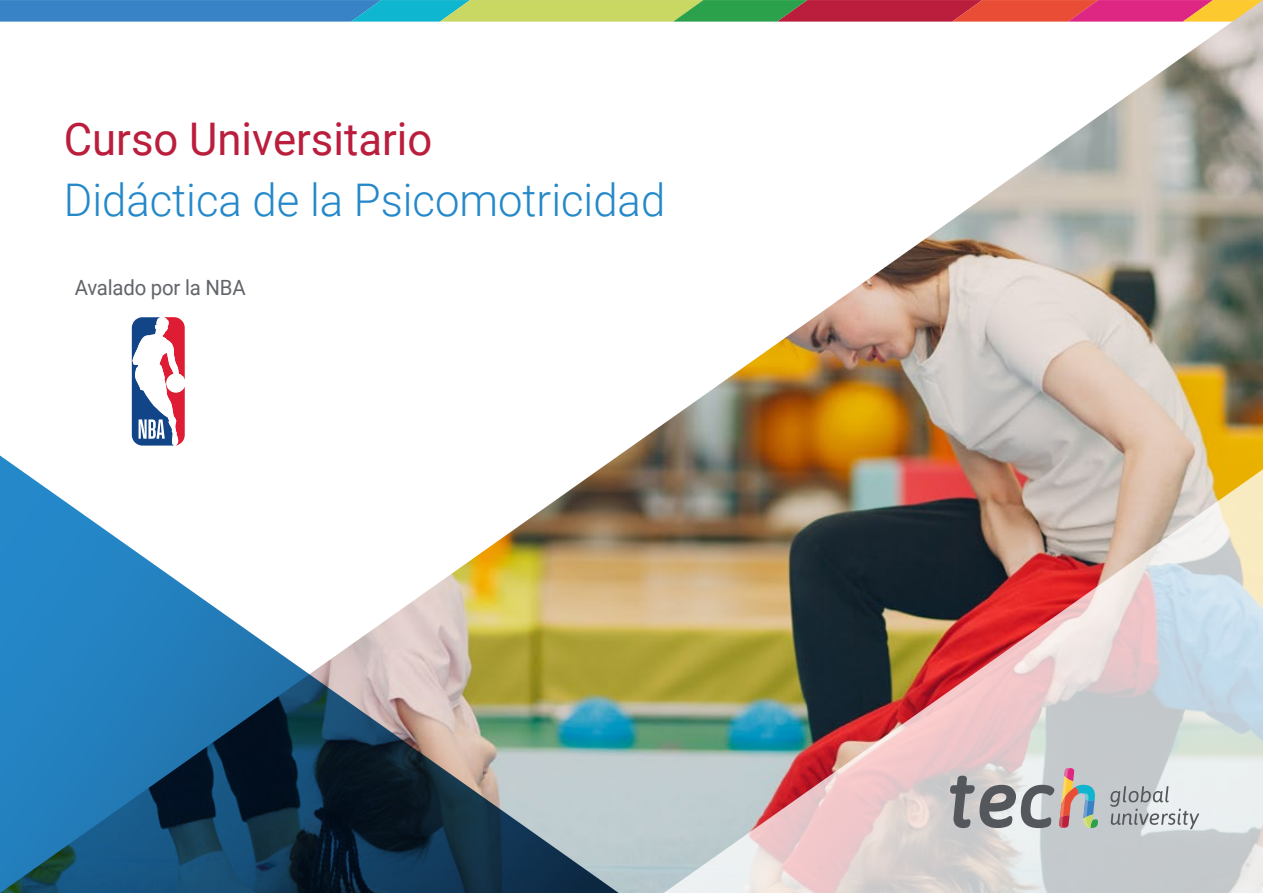
<style>
.page{position:relative;width:1263px;height:893px;background:#fff}
.page>*{position:absolute;margin:0;border:0;box-sizing:border-box;transform-origin:0 0}
.t1{font:300 45px "Roboto";color:#2488c9}
.t2{font:45px "Roboto";color:#ba1e3c}
.t3{font:21px "Roboto";letter-spacing:-.01em;color:#61646a}
</style>
<div class="page">
<img style="left:0;top:0;width:1263px;height:454px">
<img style="left:649px;top:454px;width:614px;height:439px">
<svg style="left:0;top:446px;width:649px;height:447px"></svg>
<svg style="left:132px;top:317px;width:53px;height:129px"></svg>
<svg style="left:1110px;top:786px;width:89px;height:43px;background:#c2c6c9"></svg>
<svg style="left:950px;top:768px;width:148px;height:60px;background:#acaaaa"></svg>
<p class="t2" style="left:64px;top:107px;width:370px">Curso Universitario</p>
<p class="t1" style="left:64px;top:168px;width:603px">Didáctica de la Psicomotricidad</p>
<p class="t3" style="left:75px;top:273px;width:172px">Avalado por la NBA</p>
</div>
